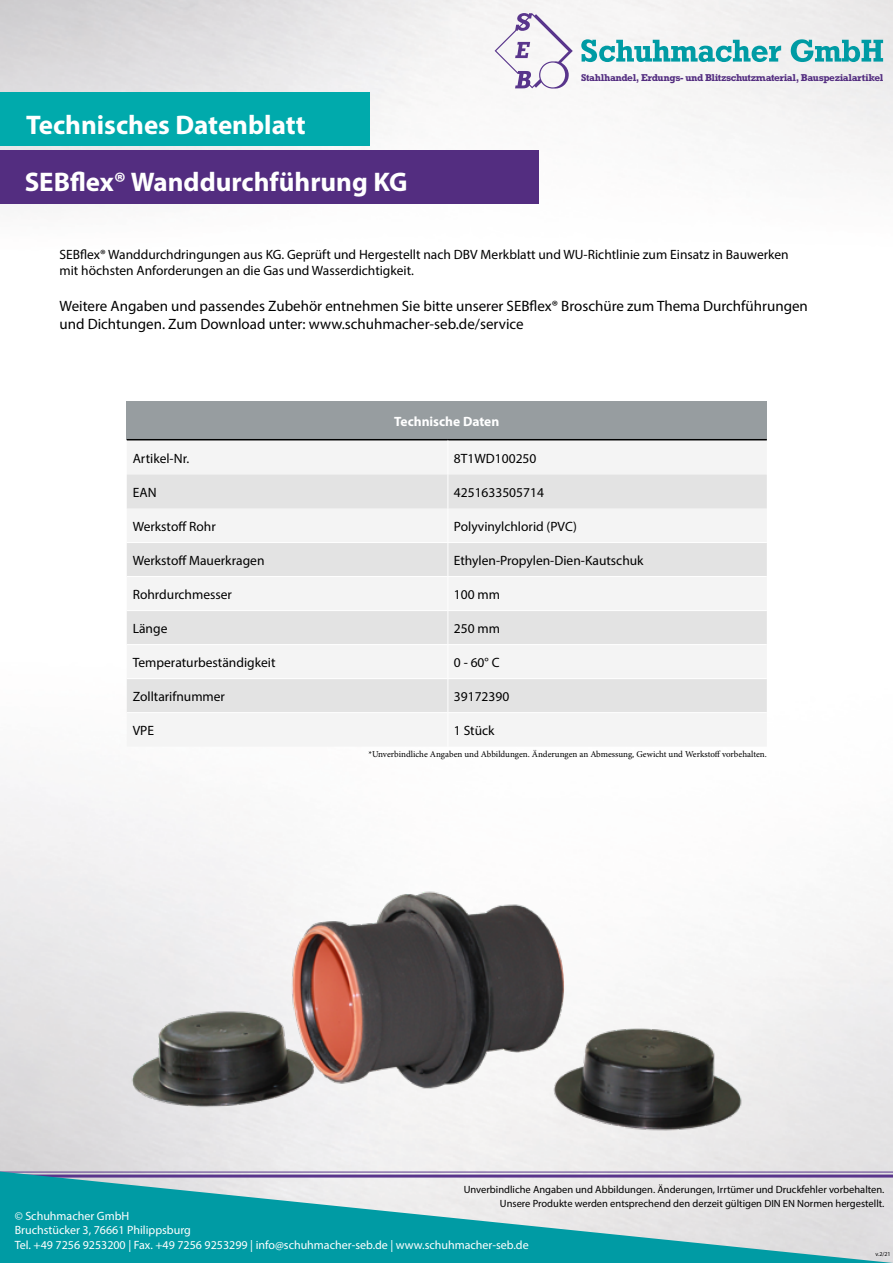
<style>
.page{position:relative;width:893px;height:1263px;background:#fff}
.page>*{position:absolute;margin:0;border:0;box-sizing:border-box;transform-origin:0 0}
.t1{font:700 27px "Myriad Pro";color:#fff}
.t2{font:15px/18px "Myriad Pro";color:#000}
.t3{font:13.5px/16.2px "Myriad Pro";color:#000}
.t4{font:700 13.5px "Myriad Pro";color:#fff}
.t5{font:12px/14.4px "Myriad Pro";color:#fff}
.t6{font:10.5px "Myriad Pro";color:#000}
.t7{font:700 10.05px "Rockwell Std";letter-spacing:-.04em;color:#532d80}
.t8{font:9px "Minion Pro";letter-spacing:-.005em;color:#000}
.t9{font:6px "Myriad Pro";color:#020203}
</style>
<div class="page">
<img style="left:0;top:0;width:893px;height:1171px">
<svg style="left:0;top:1171px;width:893px;height:92px;background:#62b8bf"></svg>
<svg style="left:581px;top:39px;width:302px;height:23px"></svg>
<svg style="left:495px;top:13px;width:78px;height:76px"></svg>
<div style="left:0;top:150px;width:539px;height:53px;background:#532d80"></div>
<div style="left:0;top:92px;width:370px;height:54px;background:#00aaac"></div>
<div style="left:127px;top:401px;width:640px;height:39px;background:#979da0"></div>
<div style="left:127px;top:440px;width:640px;height:307px;background:#f4f4f4"></div>
<svg style="left:127px;top:474px;width:640px;height:238px;fill:#e3e3e3"></svg>
<hr style="left:127px;top:439px;width:321px;height:1px;background:#000">
<hr style="left:448px;top:439px;width:319px;height:1px;background:#000">
<hr style="left:448px;top:440px;width:1px;height:34px;background:#fff">
<hr style="left:448px;top:474px;width:1px;height:34px;background:#fff">
<hr style="left:448px;top:508px;width:1px;height:34px;background:#fff">
<hr style="left:127px;top:542px;width:321px;height:1px;background:#fff">
<hr style="left:448px;top:542px;width:319px;height:1px;background:#fff">
<hr style="left:448px;top:543px;width:1px;height:33px;background:#fff">
<hr style="left:127px;top:576px;width:321px;height:1px;background:#fff">
<hr style="left:448px;top:576px;width:319px;height:1px;background:#fff">
<hr style="left:448px;top:577px;width:1px;height:33px;background:#fff">
<hr style="left:127px;top:610px;width:321px;height:1px;background:#fff">
<hr style="left:448px;top:610px;width:319px;height:1px;background:#fff">
<hr style="left:448px;top:611px;width:1px;height:33px;background:#fff">
<hr style="left:127px;top:644px;width:321px;height:1px;background:#fff">
<hr style="left:448px;top:644px;width:319px;height:1px;background:#fff">
<hr style="left:448px;top:645px;width:1px;height:33px;background:#fff">
<hr style="left:127px;top:678px;width:321px;height:1px;background:#fff">
<hr style="left:448px;top:678px;width:319px;height:1px;background:#fff">
<hr style="left:448px;top:679px;width:1px;height:33px;background:#fff">
<hr style="left:127px;top:712px;width:321px;height:1px;background:#fff">
<hr style="left:448px;top:712px;width:319px;height:1px;background:#fff">
<hr style="left:448px;top:713px;width:1px;height:34px;background:#fff">
<img style="left:126px;top:828px;width:641px;height:358px">
<h1 class="t1" style="left:26px;top:108px;width:281px">Technisches Datenblatt</h1>
<h1 class="t1" style="left:25px;top:165px;width:384px">SEBflex® Wanddurchführung KG</h1>
<p class="t7" style="left:581px;top:72px;width:304px">Stahlhandel, Erdungs- und Blitzschutzmaterial, Bauspezialartikel</p>
<p class="t3" style="left:60px;top:246px;width:731px">SEBflex® Wanddurchdringungen aus KG. Geprüft und Hergestellt nach DBV Merkblatt und WU-Richtlinie zum Einsatz in Bauwerken mit höchsten Anforderungen an die Gas und Wasserdichtigkeit.</p>
<p class="t2" style="left:60px;top:297px;width:750px">Weitere Angaben und passendes Zubehör entnehmen Sie bitte unserer SEBflex® Broschüre zum Thema Durchführungen und Dichtungen. Zum Download unter: www.schuhmacher-seb.de/service</p>
<p class="t4" style="left:394px;top:412px;width:107px">Technische Daten</p>
<p class="t3" style="left:133px;top:450px;width:58px">Artikel-Nr.</p>
<p class="t3" style="left:454px;top:450px;width:84px">8T1WD100250</p>
<p class="t3" style="left:133px;top:484px;width:25px">EAN</p>
<p class="t3" style="left:454px;top:484px;width:92px">4251633505714</p>
<p class="t3" style="left:133px;top:518px;width:85px">Werkstoff Rohr</p>
<p class="t3" style="left:454px;top:518px;width:125px">Polyvinylchlorid (PVC)</p>
<p class="t3" style="left:133px;top:552px;width:133px">Werkstoff Mauerkragen</p>
<p class="t3" style="left:454px;top:552px;width:191px">Ethylen-Propylen-Dien-Kautschuk</p>
<p class="t3" style="left:133px;top:586px;width:101px">Rohrdurchmesser</p>
<p class="t3" style="left:454px;top:586px;width:48px">100 mm</p>
<p class="t3" style="left:133px;top:620px;width:36px">Länge</p>
<p class="t3" style="left:454px;top:620px;width:48px">250 mm</p>
<p class="t3" style="left:133px;top:654px;width:144px">Temperaturbeständigkeit</p>
<p class="t3" style="left:454px;top:654px;width:47px">0 - 60° C</p>
<p class="t3" style="left:133px;top:688px;width:94px">Zolltarifnummer</p>
<p class="t3" style="left:454px;top:688px;width:57px">39172390</p>
<p class="t3" style="left:133px;top:722px;width:23px">VPE</p>
<p class="t3" style="left:454px;top:722px;width:42px">1 Stück</p>
<p class="t8" style="left:368px;top:748px;width:400px">*Unverbindliche Angaben und Abbildungen. Änderungen an Abmessung, Gewicht und Werkstoff vorbehalten.</p>
<p class="t6" style="left:464px;top:1183px;width:422px">Unverbindliche Angaben und Abbildungen. Änderungen, Irrtümer und Druckfehler vorbehalten.</p>
<p class="t6" style="left:500px;top:1197px;width:386px">Unsere Produkte werden entsprechend den derzeit gültigen DIN EN Normen hergestellt.</p>
<p class="t5" style="left:15px;top:1208px;width:516px">© Schuhmacher GmbH<br>Bruchstücker 3, 76661 Philippsburg<br>Tel. +49 7256 9253200 | Fax. +49 7256 9253299 | info@schuhmacher-seb.de | www.schuhmacher-seb.de</p>
<p class="t9" style="left:875px;top:1250px;width:17px">v.2/21</p>
</div>
